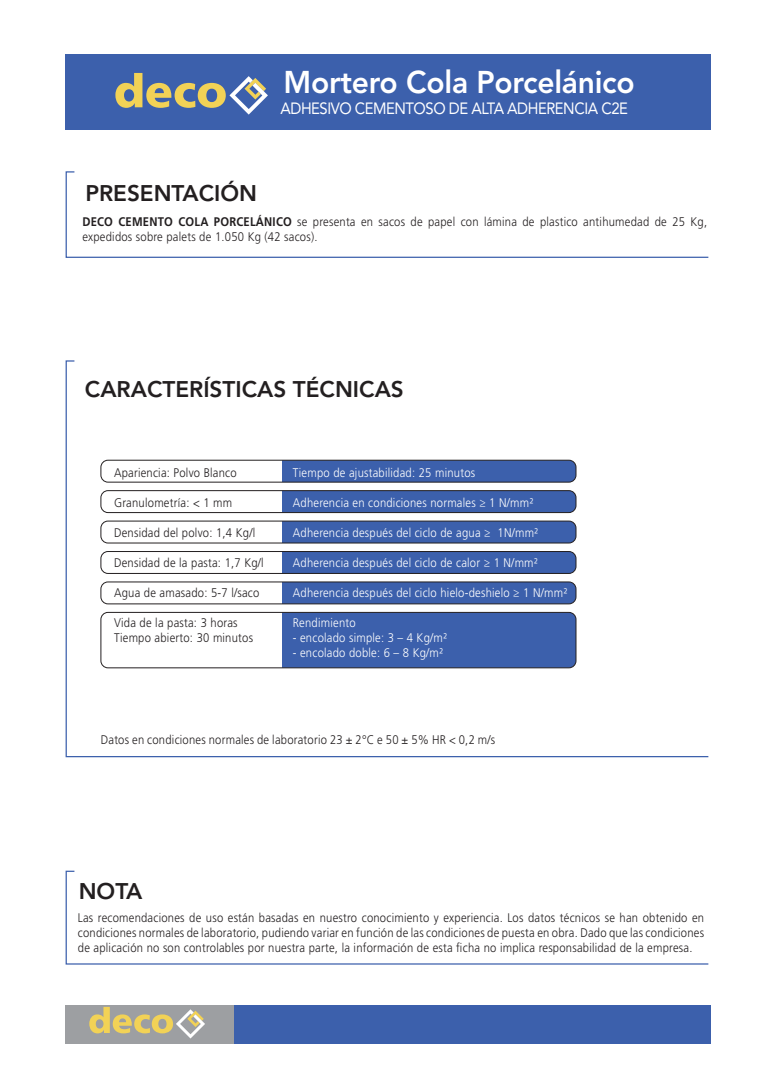
<style>
.page{position:relative;width:780px;height:1088px;background:#fff}
.page>*{position:absolute;margin:0;border:0;box-sizing:border-box;transform-origin:0 0}
.t1{font:800 31.25px "Avenir LT Std";letter-spacing:-.01em;color:#fff;scale:.96 1}
.t2{font:800 22.5px "Avenir LT Std";color:#231f20}
.t3{font:16.25px "Avenir";letter-spacing:-.03em;color:#fff;scale:.91 1}
.t4{font:300 12.5px/15px "Frutiger LT Std";letter-spacing:.02em;color:#231f20;scale:.9 1}
.t5{font:300 12.5px "Frutiger LT Std";letter-spacing:.02em;color:#fff;scale:.9 1}
.s1{font-weight:700}
</style>
<div class="page">
<div style="left:66px;top:54px;width:645px;height:75px;background:#3c60ac"></div>
<svg style="left:65px;top:171px;width:644px;height:87px"></svg>
<svg style="left:65px;top:360px;width:644px;height:398px"></svg>
<svg style="left:65px;top:870px;width:644px;height:95px"></svg>
<svg style="left:115px;top:73px;width:153px;height:42px"></svg>
<div style="left:101px;top:460px;width:475px;height:22px;background:#fff;border-radius:7px"></div>
<div style="left:282px;top:460px;width:294px;height:22px;background:#3c60ac"></div>
<div style="left:101px;top:460px;width:475px;height:22px;border:1px solid #231f20;border-radius:7px"></div>
<div style="left:101px;top:491px;width:475px;height:21px;background:#fff;border-radius:7px"></div>
<div style="left:282px;top:491px;width:294px;height:21px;background:#3c60ac"></div>
<div style="left:101px;top:490px;width:475px;height:23px;border:1px solid #231f20;border-radius:7px"></div>
<div style="left:101px;top:521px;width:475px;height:22px;background:#fff;border-radius:7px"></div>
<div style="left:282px;top:521px;width:294px;height:22px;background:#3c60ac"></div>
<div style="left:101px;top:521px;width:475px;height:22px;border:1px solid #231f20;border-radius:7px"></div>
<div style="left:101px;top:551px;width:475px;height:22px;background:#fff;border-radius:7px"></div>
<div style="left:282px;top:551px;width:294px;height:22px;background:#3c60ac"></div>
<div style="left:101px;top:551px;width:475px;height:23px;border:1px solid #231f20;border-radius:7px"></div>
<div style="left:101px;top:582px;width:475px;height:22px;background:#fff;border-radius:7px"></div>
<div style="left:282px;top:582px;width:294px;height:22px;background:#3c60ac"></div>
<div style="left:101px;top:582px;width:475px;height:22px;border:1px solid #231f20;border-radius:7px"></div>
<div style="left:101px;top:612px;width:475px;height:56px;background:#fff;border-radius:7px"></div>
<div style="left:282px;top:612px;width:294px;height:56px;background:#3c60ac"></div>
<div style="left:101px;top:612px;width:475px;height:56px;border:1px solid #231f20;border-radius:7px"></div>
<div style="left:66px;top:1005px;width:170px;height:38px;background:#9d9fa2"></div>
<div style="left:234px;top:1005px;width:476px;height:38px;background:#3c60ac"></div>
<svg style="left:89px;top:1007px;width:116px;height:31px"></svg>
<h1 class="t1" style="left:283px;top:64px;width:367px">Mortero Cola Porcelánico</h1>
<h3 class="t3" style="left:280px;top:99px;width:383px">ADHESIVO CEMENTOSO DE ALTA ADHERENCIA C2E</h3>
<h2 class="t2" style="left:85px;top:180px;width:173px">PRESENTACIÓN</h2>
<p class="t4" style="left:82px;top:214px;width:695px"><span class="s1">DECO CEMENTO COLA PORCELÁNICO</span> se presenta en sacos de papel con lámina de plastico antihumedad de 25 Kg, expedidos sobre palets de 1.050 Kg (42 sacos).</p>
<h2 class="t2" style="left:85px;top:376px;width:320px">CARACTERÍSTICAS TÉCNICAS</h2>
<p class="t4" style="left:114px;top:465px;width:138px">Apariencia: Polvo Blanco</p>
<p class="t4" style="left:114px;top:495px;width:133px">Granulometría: &lt; 1 mm</p>
<p class="t4" style="left:114px;top:525px;width:158px">Densidad del polvo: 1,4 Kg/l</p>
<p class="t4" style="left:114px;top:555px;width:168px">Densidad de la pasta: 1,7 Kg/l</p>
<p class="t4" style="left:114px;top:585px;width:163px">Agua de amasado: 5-7 l/saco</p>
<p class="t4" style="left:114px;top:615px;width:156px">Vida de la pasta: 3 horas<br>Tiempo abierto: 30 minutos</p>
<p class="t5" style="left:293px;top:465px;width:204px">Tiempo de ajustabilidad: 25 minutos</p>
<p class="t5" style="left:293px;top:495px;width:269px">Adherencia en condiciones normales ≥ 1 N/mm²</p>
<p class="t5" style="left:293px;top:525px;width:274px">Adherencia después del ciclo de agua ≥ 1N/mm²</p>
<p class="t5" style="left:293px;top:555px;width:274px">Adherencia después del ciclo de calor ≥ 1 N/mm²</p>
<p class="t5" style="left:293px;top:585px;width:306px">Adherencia después del ciclo hielo-deshielo ≥ 1 N/mm²</p>
<p class="t5" style="left:293px;top:615px;width:71px">Rendimiento</p>
<p class="t5" style="left:293px;top:630px;width:173px">- encolado simple: 3 – 4 Kg/m²</p>
<p class="t5" style="left:293px;top:645px;width:169px">- encolado doble: 6 – 8 Kg/m²</p>
<p class="t4" style="left:101px;top:732px;width:440px">Datos en condiciones normales de laboratorio 23 ± 2°C e 50 ± 5% HR &lt; 0,2 m/s</p>
<h2 class="t2" style="left:79px;top:878px;width:65px">NOTA</h2>
<p class="t4" style="left:78px;top:910px;width:697px;text-align:justify">Las recomendaciones de uso están basadas en nuestro conocimiento y experiencia. Los datos técnicos se han obtenido en condiciones normales de laboratorio, pudiendo variar en función de las condiciones de puesta en obra. Dado que las condiciones de aplicación no son controlables por nuestra parte, la información de esta ficha no implica responsabilidad de la empresa.</p>
</div>
